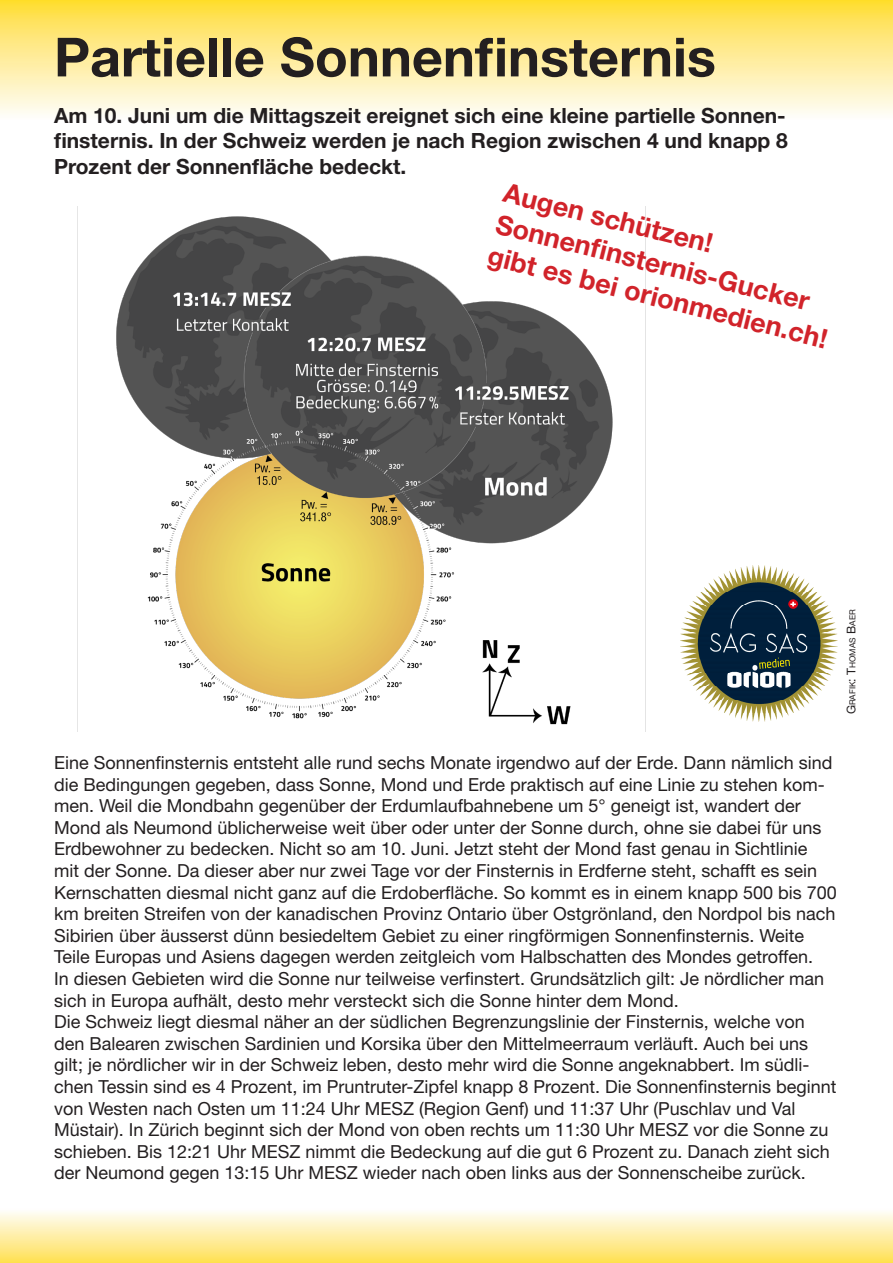
<style>
.page{position:relative;width:893px;height:1263px;background:#fff}
.page>*{position:absolute;margin:0;border:0;box-sizing:border-box;transform-origin:0 0}
.t1{font:700 54px "Helvetica Neue";color:#231f20}
.t2{font:700 27px "Helvetica Neue";color:#d1232a}
.t3{font:700 21px/25.2px "Helvetica Neue";color:#231f20}
.t4{font:18px/21.6px "Helvetica Neue";color:#231f20}
.t5{font:8.4px "Helvetica Neue";color:#231f20}
.s1{font-size:12px}
</style>
<div class="page">
<div style="left:0;top:0;width:893px;height:119px;background:linear-gradient(to bottom,#ffdc38,#fefdfe)"></div>
<div style="left:0;top:1209px;width:893px;height:54px;background:linear-gradient(to bottom,#fefefd,#ffe055)"></div>
<img style="left:77px;top:206px;width:569px;height:525px">
<img style="left:681px;top:565px;width:156px;height:157px">
<p class="t1" style="left:54px;top:24px;width:663px">Partielle Sonnenfinsternis</p>
<p class="t3" style="left:54px;top:103px;width:733px">Am 10. Juni um die Mittagszeit ereignet sich eine kleine partielle Sonnen-</p>
<p class="t3" style="left:54px;top:128px;width:735px">finsternis. In der Schweiz werden je nach Region zwischen 4 und knapp 8<br>Prozent der Sonnenfläche bedeckt.</p>
<p class="t2" style="left:508px;top:176px;width:216px;rotate:14deg">Augen schützen!</p>
<p class="t2" style="left:500px;top:207px;width:324px;rotate:14deg">Sonnenfi nsternis-Gucker</p>
<p class="t2" style="left:492px;top:239px;width:350px;rotate:14deg">gibt es bei orionmedien.ch!</p>
<p class="t5" style="left:848px;top:714px;width:107px;rotate:-90deg"><span class="s1">G</span>rafik<span class="s1">: T</span>homas <span class="s1">B</span>aer</p>
<p class="t4" style="left:54px;top:751px;width:784px">Eine Sonnenfinsternis entsteht alle rund sechs Monate irgendwo auf der Erde. Dann nämlich sind die Bedingungen gegeben, dass Sonne, Mond und Erde praktisch auf eine Linie zu stehen kom&shy;men. Weil die Mondbahn gegenüber der Erdumlaufbahnebene um 5° geneigt ist, wandert der Mond als Neumond üblicherweise weit über oder unter der Sonne durch, ohne sie dabei für uns Erdbewohner zu bedecken. Nicht so am 10. Juni. Jetzt steht der Mond fast genau in Sichtlinie mit der Sonne. Da dieser aber nur zwei Tage vor der Finsternis in Erdferne steht, schafft es sein Kernschatten diesmal nicht ganz auf die Erdoberfläche. So kommt es in einem knapp 500 bis 700 km breiten Streifen von der kanadischen Provinz Ontario über Ostgrönland, den Nordpol bis nach Sibirien über äusserst dünn besiedeltem Gebiet zu einer ringförmigen Sonnenfinsternis. Weite Teile Europas und Asiens dagegen werden zeitgleich vom Halbschatten des Mondes getroffen.<br>In diesen Gebieten wird die Sonne nur teilweise verfinstert. Grundsätzlich gilt: Je nördlicher man sich in Europa aufhält, desto mehr versteckt sich die Sonne hinter dem Mond.</p>
<p class="t4" style="left:54px;top:1011px;width:784px">Die Schweiz liegt diesmal näher an der südlichen Begrenzungslinie der Finsternis, welche von den Balearen zwischen Sardinien und Korsika über den Mittelmeerraum verläuft. Auch bei uns gilt; je nördlicher wir in der Schweiz leben, desto mehr wird die Sonne angeknabbert. Im südli&shy;chen Tessin sind es 4 Prozent, im Pruntruter-Zipfel knapp 8 Prozent. Die Sonnenfinsternis beginnt von Westen nach Osten um 11:24 Uhr MESZ (Region Genf) und 11:37 Uhr (Puschlav und Val Müstair). In Zürich beginnt sich der Mond von oben rechts um 11:30 Uhr MESZ vor die Sonne zu schieben. Bis 12:21 Uhr MESZ nimmt die Bedeckung auf die gut 6 Prozent zu. Danach zieht sich der Neumond gegen 13:15 Uhr MESZ wieder nach oben links aus der Sonnenscheibe zurück.</p>
</div>
